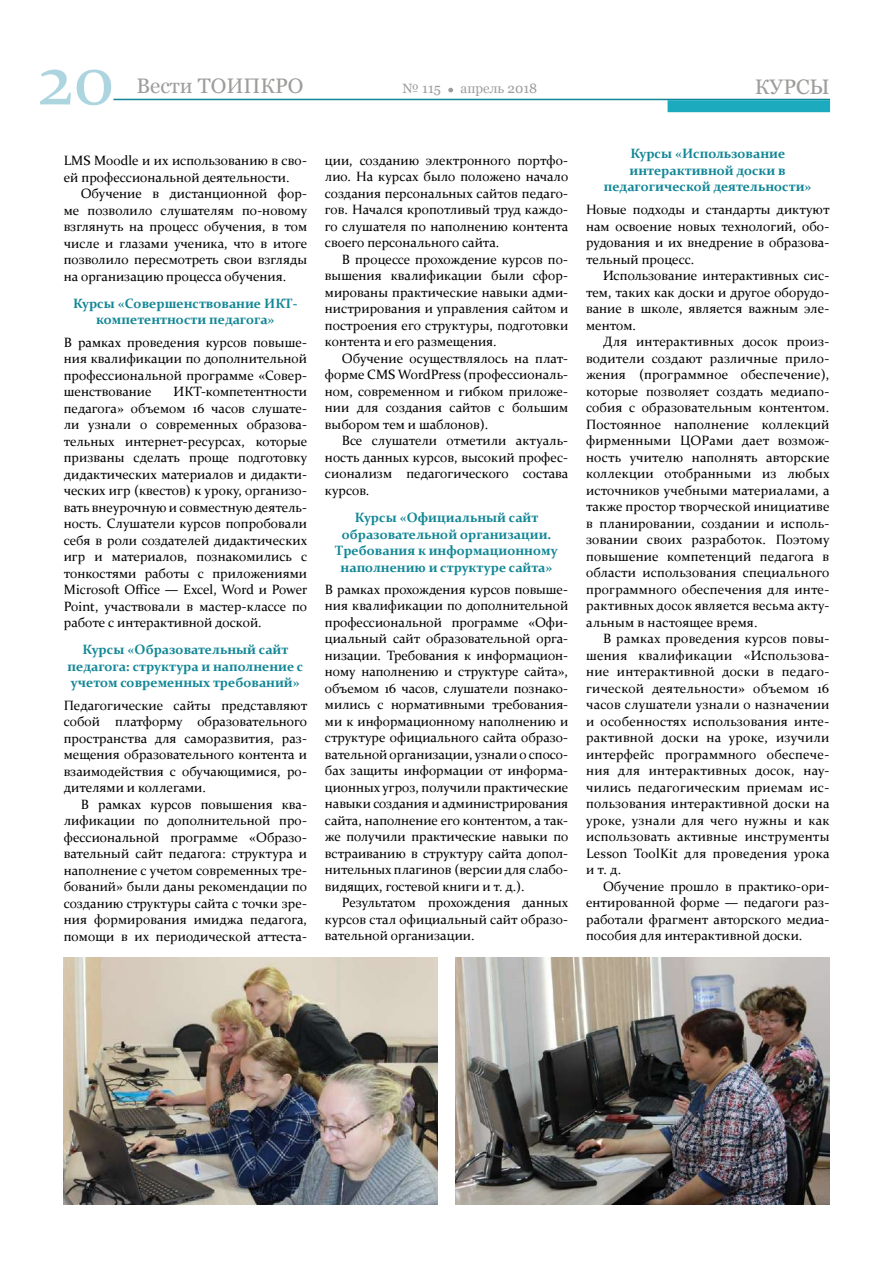
<style>
.page{position:relative;width:893px;height:1263px;background:#fff}
.page>*{position:absolute;margin:0;border:0;box-sizing:border-box;transform-origin:0 0}
.t1{font:75px "Constantia";color:#acd5df}
.t2{font:21px "Georgia";color:#9d9d9c}
.t3{font:13.5px/16.5px "Constantia";color:#000;text-align:justify}
.t4{font:700 13.5px/16.5px "Constantia";color:#118695;text-align:center}
.t5{font:13.5px "Georgia";color:#9d9d9c}
</style>
<div class="page">
<hr style="left:113px;top:99px;width:717px;height:1px;background:#118695">
<div style="left:668px;top:100px;width:162px;height:12px;background:#1baabe"></div>
<svg style="left:448px;top:88px;width:5px;height:4px"></svg>
<img style="left:455px;top:957px;width:374px;height:248px">
<img style="left:64px;top:957px;width:374px;height:248px">
<h1 class="t1" style="left:37px;top:28px;width:78px">20</h1>
<h2 class="t2" style="left:136px;top:73px;width:169px">Вести ТОИПКРО</h2>
<p class="t5" style="left:402px;top:80px;width:40px">№ 115</p>
<p class="t5" style="left:461px;top:80px;width:78px">апрель 2018</p>
<h2 class="t2" style="left:755px;top:74px;width:77px">КУРСЫ</h2>
<p class="t3" style="left:64px;top:152px;width:245px">LMS Moodle и их использованию в сво&shy;ей профессиональной деятельности.</p>
<p class="t3" style="left:64px;top:185px;width:245px;text-indent:17px">Обучение в дистанционной фор&shy;ме позволило слушателям по-новому взглянуть на процесс обучения, в том числе и глазами ученика, что в итоге позволило пересмотреть свои взгляды на организацию процесса обучения.</p>
<p class="t4" style="left:73px;top:294px;width:226px">Курсы «Совершенствование ИКТ&shy;компетентности педагога»</p>
<p class="t3" style="left:64px;top:333px;width:245px">В рамках проведения курсов повыше&shy;ния квалификации по дополнительной профессиональной программе «Совер&shy;шенствование</p>
<p class="t3" style="left:64px;top:383px;width:245px;text-indent:110px">ИКТ-компетентности педагога» объемом 16 часов слушате&shy;ли узнали о современных образова&shy;тельных интернет-ресурсах, которые призваны сделать проще подготовку дидактических материалов и дидакти&shy;ческих игр (квестов) к уроку, организо&shy;вать внеурочную и совместную деятель&shy;ность. Слушатели курсов попробовали себя в роли создателей дидактических игр и материалов, познакомились с тонкостями работы с приложениями Microsoft Office — Excel, Word и Power Point, участвовали в мастер-классе по работе с интерактивной доской.</p>
<p class="t4" style="left:68px;top:641px;width:237px">Курсы «Образовательный сайт педагога: структура и наполнение с учетом современных требований»</p>
<p class="t3" style="left:64px;top:696px;width:245px">Педагогические сайты представляют собой платформу образовательного пространства для саморазвития, раз&shy;мещения образовательного контента и взаимодействия с обучающимися, ро&shy;дителями и коллегами.</p>
<p class="t3" style="left:64px;top:795px;width:245px;text-indent:17px">В рамках курсов повышения ква&shy;лификации по дополнительной про&shy;фессиональной программе «Образо&shy;вательный сайт педагога: структура и наполнение с учетом современных тре&shy;бований» были даны рекомендации по созданию структуры сайта с точки зре&shy;ния формирования имиджа педагога, помощи в их периодической аттеста-</p>
<p class="t3" style="left:325px;top:151px;width:245px">ции, созданию электронного портфо&shy;лио. На курсах было положено начало создания персональных сайтов педаго&shy;гов. Начался кропотливый труд каждо&shy;го слушателя по наполнению контента своего персонального сайта.</p>
<p class="t3" style="left:325px;top:250px;width:245px;text-indent:17px">В процессе прохождение курсов по&shy;вышения квалификации были сфор&shy;мированы практические навыки адми&shy;нистрирования и управления сайтом и построения его структуры, подготовки контента и его размещения.</p>
<p class="t3" style="left:325px;top:349px;width:245px;text-indent:17px">Обучение осуществлялось на плат&shy;форме CMS WordPress (профессиональ&shy;ном, современном и гибком приложе&shy;нии для создания сайтов с большим выбором тем и шаблонов).</p>
<p class="t3" style="left:325px;top:432px;width:245px;text-indent:17px">Все слушатели отметили актуаль&shy;ность данных курсов, высокий профес&shy;сионализм педагогического состава курсов.</p>
<p class="t4" style="left:336px;top:508px;width:223px">Курсы «Официальный сайт образовательной организации.<br>Требования к информационному наполнению и структуре сайта»</p>
<p class="t3" style="left:325px;top:580px;width:245px">В рамках прохождения курсов повыше&shy;ния квалификации по дополнительной профессиональной программе «Офи&shy;циальный сайт образовательной орга&shy;низации. Требования к информацион&shy;ному наполнению и структуре сайта», объемом 16 часов, слушатели познако&shy;мились с нормативными требования&shy;ми к информационному наполнению и структуре официального сайта образо&shy;вательной организации, узнали о спосо&shy;бах защиты информации от информа&shy;ционных угроз, получили практические навыки создания и администрирования сайта, наполнение его контентом, а так&shy;же получили практические навыки по встраиванию в структуру сайта допол&shy;нительных плагинов (версии для слабо&shy;видящих, гостевой книги и т. д.).</p>
<p class="t3" style="left:325px;top:894px;width:245px;text-indent:17px">Результатом прохождения данных курсов стал официальный сайт образо&shy;вательной организации.</p>
<p class="t4" style="left:604px;top:145px;width:209px">Курсы «Использование интерактивной доски в педагогической деятельности»</p>
<p class="t3" style="left:586px;top:201px;width:245px">Новые подходы и стандарты диктуют нам освоение новых технологий, обо&shy;рудования и их внедрение в образова&shy;тельный процесс.</p>
<p class="t3" style="left:586px;top:267px;width:245px;text-indent:17px">Использование интерактивных сис&shy;тем, таких как доски и другое оборудо&shy;вание в школе, является важным эле&shy;ментом.</p>
<p class="t3" style="left:586px;top:333px;width:245px;text-indent:17px">Для интерактивных досок произ&shy;водители создают различные прило&shy;жения (программное обеспечение), которые позволяет создать медиапо&shy;собия с образовательным контентом.<br>Постоянное наполнение коллекций фирменными ЦОРами дает возмож&shy;ность учителю наполнять авторские коллекции отобранными из любых источников учебными материалами, а также простор творческой инициативе в планировании, создании и исполь&shy;зовании своих разработок. Поэтому повышение компетенций педагога в области использования специального программного обеспечения для инте&shy;рактивных досок является весьма акту&shy;альным в настоящее время.</p>
<p class="t3" style="left:586px;top:630px;width:245px;text-indent:17px">В рамках проведения курсов повы&shy;шения квалификации «Использова&shy;ние интерактивной доски в педаго&shy;гической деятельности» объемом 16 часов слушатели узнали о назначении и особенностях использования инте&shy;рактивной доски на уроке, изучили интерфейс программного обеспече&shy;ния для интерактивных досок, нау&shy;чились педагогическим приемам ис&shy;пользования интерактивной доски на уроке, узнали для чего нужны и как использовать активные инструменты Lesson ToolKit для проведения урока и т. д.</p>
<p class="t3" style="left:586px;top:877px;width:245px;text-indent:17px">Обучение прошло в практико-ори&shy;ентированной форме — педагоги раз&shy;работали фрагмент авторского медиа&shy;пособия для интерактивной доски.</p>
</div>
